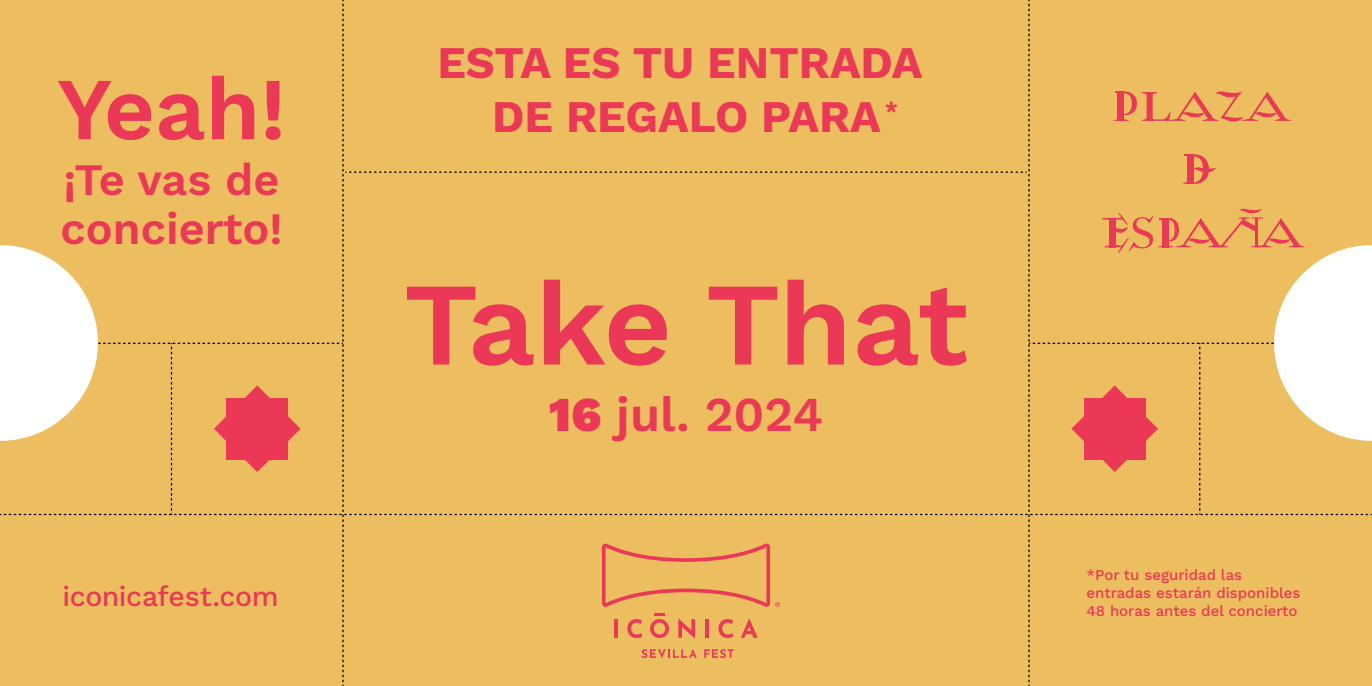
<style>
.page{position:relative;width:1372px;height:686px;background:#fff}
.page>*{position:absolute;margin:0;border:0;box-sizing:border-box;transform-origin:0 0}
.t1{font:600 117.94px "Work Sans";letter-spacing:-.015em;color:#ea3856}
.t2{font:600 88.25px "Work Sans";color:#ea3856}
.t3{font:600 48.62px "Work Sans";color:#ea3856}
.t4{font:700 45.19px/54.2px "Work Sans";color:#ea3856;text-align:center}
.t5{font:600 45px/48.8px "Work Sans";color:#ea3856}
.t6{font:500 28.38px "Work Sans";letter-spacing:-.015em;color:#ea3856}
.t7{font:700 22.5px "Work Sans";color:#ea3856}
.t8{font:500 15px/18.1px "Work Sans";color:#ea3856}
.s1{font-weight:900}
</style>
<div class="page">
<div style="left:0;top:0;width:1371px;height:686px;background:#edbe5f"></div>
<h2 class="t2" style="left:57px;top:42px;width:230px">Yeah!</h2>
<h3 class="t5" style="left:61px;top:154px;width:223px">¡Te vas de concierto!</h3>
<h3 class="t6" style="left:62px;top:574px;width:218px">iconicafest.com</h3>
<h3 class="t4" style="left:437px;top:34px;width:486px">ESTA ES TU ENTRADA<br>DE REGALO PARA</h3>
<h3 class="t7" style="left:884px;top:93px;width:15px">*</h3>
<h1 class="t1" style="left:404px;top:235px;width:566px">Take That</h1>
<h3 class="t3" style="left:549px;top:377px;width:276px"><span class="s1">16</span> jul. 2024</h3>
<p class="t8" style="left:1086px;top:565px;width:215px">*Por tu seguridad las entradas estarán disponibles<br>48 horas antes del concierto</p>
</div>
